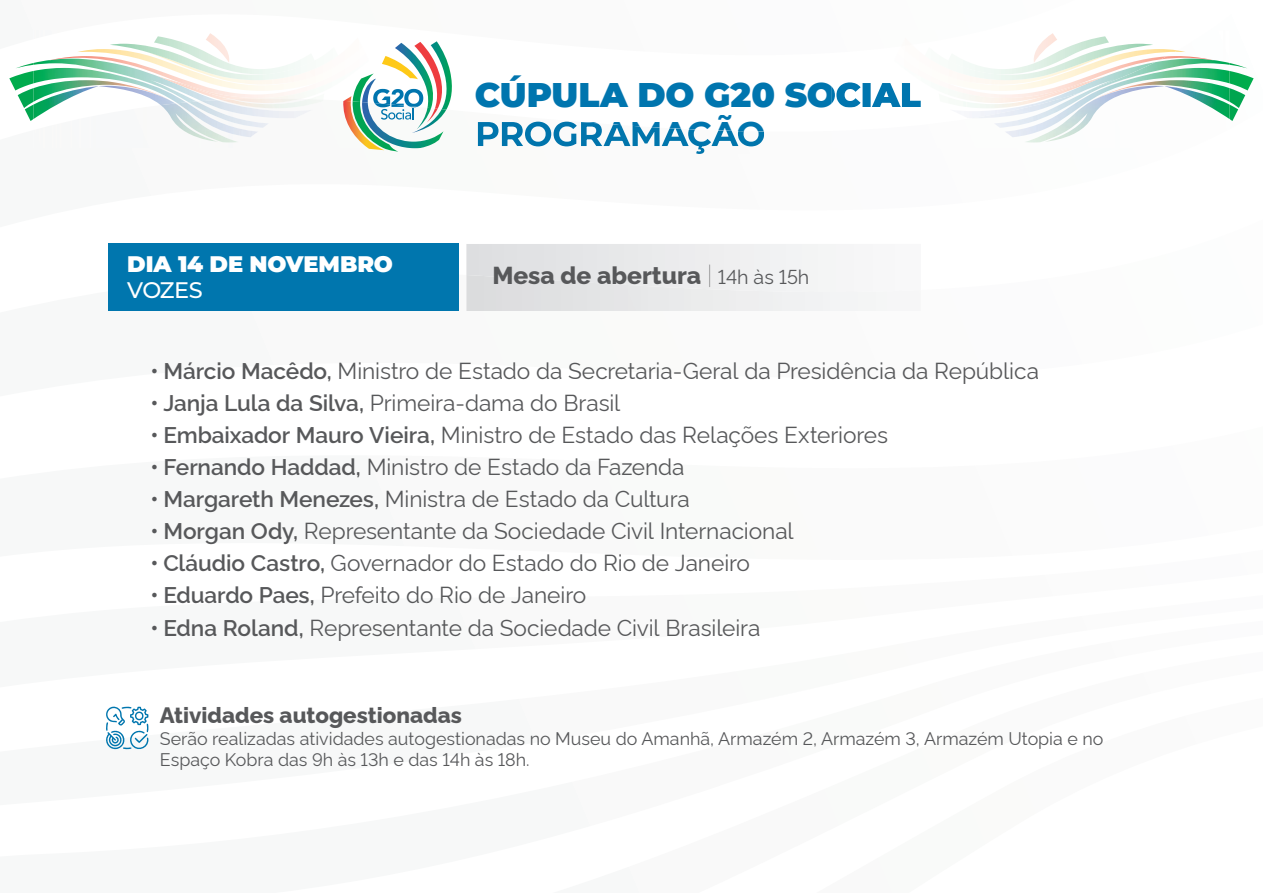
<style>
.page{position:relative;width:1263px;height:893px;background:#fff}
.page>*{position:absolute;margin:0;border:0;box-sizing:border-box;transform-origin:0 0}
.t1{font:900 34.2px "Montserrat";letter-spacing:-.005em;color:#0075ae}
.t2{font:700 34.2px "Montserrat";letter-spacing:-.01em;color:#0075ae}
.t3{font:800 24.6px "Rawline";color:#57585a}
.t4{font:22.65px "Rawline";letter-spacing:-.005em;color:#57585a}
.t5{font:900 22.5px "Montserrat";letter-spacing:-.005em;color:#fff}
.t6{font:500 22.5px "Montserrat";letter-spacing:-.035em;color:#fff}
.t7{font:800 22.35px "Rawline";color:#57585a}
.t8{font:17.85px/21.5px "Rawline";color:#57585a}
.s1{font-weight:100}
.s2{font-weight:400;font-size:19.65px}
.s3{font-weight:600}
</style>
<div class="page">
<img style="left:1229px;top:108px;width:9px;height:13px">
<img style="left:1229px;top:91px;width:16px;height:17px">
<img style="left:1229px;top:71px;width:24px;height:20px">
<img style="left:1229px;top:63px;width:18px;height:5px">
<img style="left:1006px;top:128px;width:19px;height:9px">
<img style="left:972px;top:60px;width:257px;height:68px">
<img style="left:1177px;top:56px;width:36px;height:4px">
<img style="left:1106px;top:49px;width:71px;height:42px">
<svg style="left:1175px;top:50px;width:10px;height:2px"></svg>
<img style="left:1106px;top:80px;width:8px;height:5px">
<img style="left:963px;top:80px;width:143px;height:28px">
<img style="left:966px;top:44px;width:187px;height:36px">
<img style="left:963px;top:36px;width:146px;height:38px">
<img style="left:1025px;top:86px;width:139px;height:56px">
<svg style="left:9px;top:63px;width:24px;height:58px"></svg>
<img style="left:33px;top:103px;width:27px;height:16px">
<img style="left:177px;top:102px;width:81px;height:35px">
<img style="left:33px;top:60px;width:156px;height:42px">
<img style="left:189px;top:100px;width:122px;height:28px">
<img style="left:48px;top:56px;width:51px;height:42px">
<img style="left:77px;top:49px;width:80px;height:42px">
<img style="left:148px;top:80px;width:9px;height:5px">
<img style="left:157px;top:80px;width:142px;height:20px">
<img style="left:221px;top:99px;width:102px;height:9px">
<img style="left:110px;top:44px;width:187px;height:36px">
<img style="left:154px;top:36px;width:146px;height:38px">
<img style="left:99px;top:86px;width:76px;height:19px">
<img style="left:161px;top:103px;width:77px;height:39px">
<img style="left:832px;top:82px;width:89px;height:26px">
<svg style="left:344px;top:41px;width:108px;height:111px"></svg>
<img style="left:343px;top:101px;width:41px;height:49px">
<svg style="left:466px;top:244px;width:370px;height:31px"></svg>
<div style="left:108px;top:244px;width:350px;height:67px;background:#0076ae"></div>
<svg style="left:106px;top:706px;width:43px;height:44px"></svg>
<p class="t5" style="left:127px;top:249px;width:267px">DIA 14 DE NOVEMBRO</p>
<p class="t6" style="left:127px;top:275px;width:77px">VOZES</p>
<h1 class="t1" style="left:475px;top:72px;width:448px">CÚPULA DO G20 SOCIAL</h1>
<h1 class="t2" style="left:475px;top:111px;width:292px">PROGRAMAÇÃO</h1>
<p class="t3" style="left:492px;top:257px;width:318px">Mesa de abertura <span class="s1">|</span> <span class="s2">14h às 15h</span></p>
<p class="t4" style="left:151px;top:353px;width:890px"><span class="s3">• Márcio Macêdo,</span> Ministro de Estado da Secretaria-Geral da Presidência da República</p>
<p class="t4" style="left:151px;top:385px;width:471px"><span class="s3">• Janja Lula da Silva,</span> Primeira-dama do Brasil</p>
<p class="t4" style="left:151px;top:417px;width:739px"><span class="s3">• Embaixador Mauro Vieira,</span> Ministro de Estado das Relações Exteriores</p>
<p class="t4" style="left:151px;top:449px;width:535px"><span class="s3">• Fernando Haddad,</span> Ministro de Estado da Fazenda</p>
<p class="t4" style="left:151px;top:481px;width:541px"><span class="s3">• Margareth Menezes,</span> Ministra de Estado da Cultura</p>
<p class="t4" style="left:151px;top:513px;width:645px"><span class="s3">• Morgan Ody,</span> Representante da Sociedade Civil Internacional</p>
<p class="t4" style="left:151px;top:545px;width:601px"><span class="s3">• Cláudio Castro,</span> Governador do Estado do Rio de Janeiro</p>
<p class="t4" style="left:151px;top:577px;width:437px"><span class="s3">• Eduardo Paes,</span> Prefeito do Rio de Janeiro</p>
<p class="t4" style="left:151px;top:610px;width:611px"><span class="s3">• Edna Roland,</span> Representante da Sociedade Civil Brasileira</p>
<p class="t7" style="left:160px;top:698px;width:303px">Atividades autogestionadas</p>
<p class="t8" style="left:160px;top:726px;width:945px">Serão realizadas atividades autogestionadas no Museu do Amanhã, Armazém 2, Armazém 3, Armazém Utopia e no<br>Espaço Kobra das 9h às 13h e das 14h às 18h.</p>
</div>
